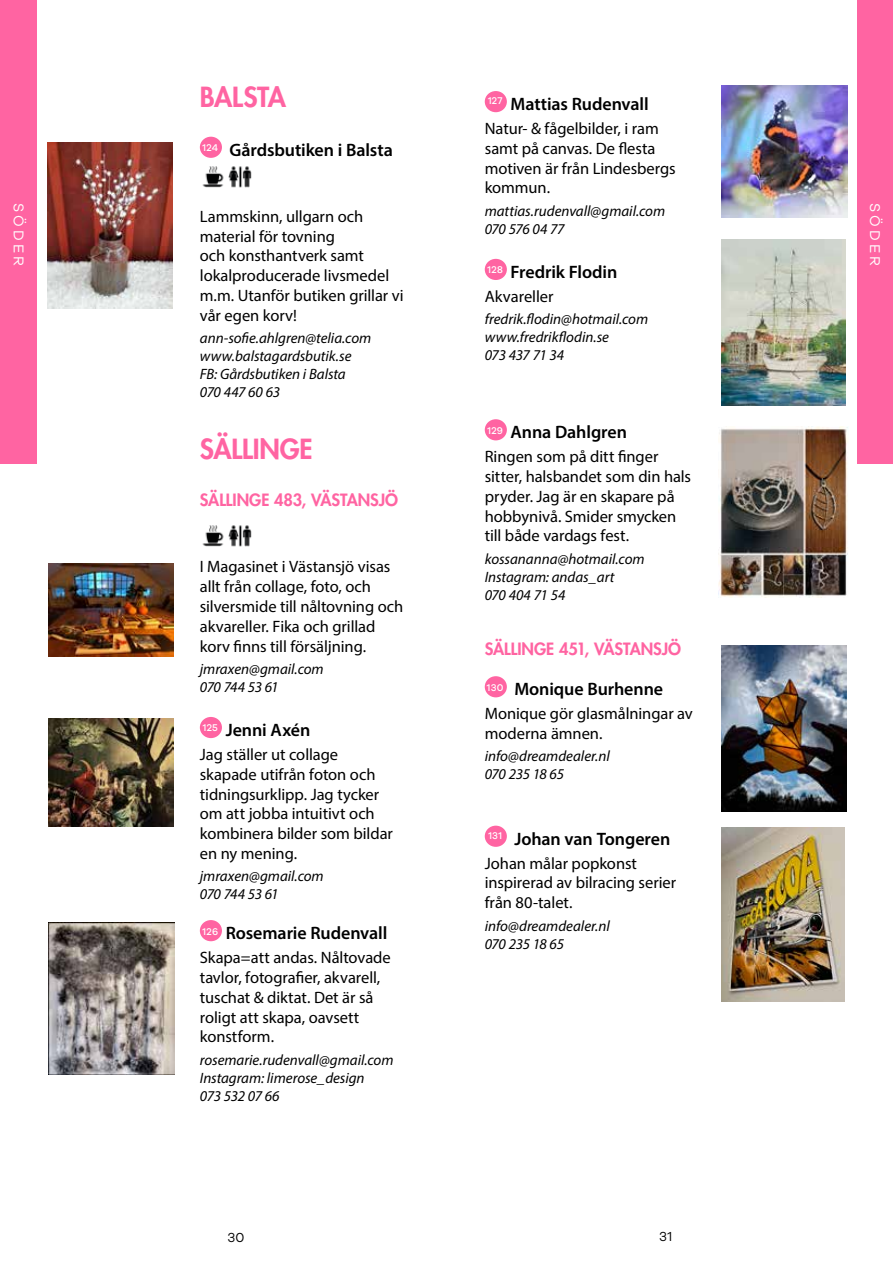
<style>
.page{position:relative;width:893px;height:1263px;background:#fff}
.page>*{position:absolute;margin:0;border:0;box-sizing:border-box;transform-origin:0 0}
.t1{font:800 27px "Futura Std";letter-spacing:-.01em;color:#ff64a2}
.t2{font:600 18px "Myriad Pro";letter-spacing:-.005em;color:#000}
.t3{font:16.5px/19.8px "Myriad Pro";letter-spacing:-.005em;color:#000}
.t4{font:800 16.5px "Futura Std";letter-spacing:-.005em;color:#ff64a2}
.t5{font:italic 15px/18px "Myriad Pro";color:#000}
.t6{font:14.55px "Galano Grotesque";letter-spacing:.22em;color:#fff}
.t7{font:13.5px "Galano Grotesque";color:#000}
</style>
<div class="page">
<div style="left:200px;top:137px;width:22px;height:21px;background:#ff64a2;border-radius:50%"></div>
<img style="left:202px;top:166px;width:22px;height:22px">
<img style="left:228px;top:166px;width:24px;height:22px">
<img style="left:202px;top:525px;width:22px;height:22px">
<img style="left:228px;top:525px;width:24px;height:22px">
<div style="left:200px;top:717px;width:22px;height:21px;background:#ff64a2;border-radius:50%"></div>
<div style="left:200px;top:920px;width:22px;height:21px;background:#ff64a2;border-radius:50%"></div>
<img style="left:48px;top:143px;width:125px;height:166px">
<img style="left:49px;top:563px;width:124px;height:93px">
<img style="left:49px;top:718px;width:124px;height:109px">
<img style="left:49px;top:922px;width:125px;height:152px">
<div style="left:485px;top:91px;width:22px;height:21px;background:#ff64a2;border-radius:50%"></div>
<div style="left:485px;top:259px;width:22px;height:21px;background:#ff64a2;border-radius:50%"></div>
<div style="left:485px;top:419px;width:22px;height:21px;background:#ff64a2;border-radius:50%"></div>
<div style="left:485px;top:676px;width:22px;height:21px;background:#ff64a2;border-radius:50%"></div>
<div style="left:485px;top:826px;width:22px;height:21px;background:#ff64a2;border-radius:50%"></div>
<img style="left:721px;top:85px;width:126px;height:132px">
<img style="left:721px;top:239px;width:125px;height:166px">
<img style="left:718px;top:426px;width:130px;height:171px">
<img style="left:721px;top:646px;width:125px;height:166px">
<img style="left:721px;top:828px;width:123px;height:173px">
<div style="left:0;top:0;width:37px;height:464px;background:#ff64a2"></div>
<div style="left:857px;top:0;width:36px;height:464px;background:#ff64a2"></div>
<h1 class="t1" style="left:200px;top:80px;width:88px">BALSTA</h1>
<p class="t2" style="left:203px;top:138px;width:192px"><sup>124</sup> Gårdsbutiken i Balsta</p>
<p class="t2" style="left:488px;top:93px;width:162px"><sup>127</sup> Mattias Rudenvall</p>
<p class="t3" style="left:485px;top:118px;width:192px">Natur- &amp; fågelbilder, i ram samt på canvas. De flesta motiven är från Lindesbergs kommun.</p>
<p class="t5" style="left:485px;top:201px;width:182px">mattias.rudenvall@gmail.com<br>070 576 04 77</p>
<p class="t2" style="left:488px;top:260px;width:131px"><sup>128</sup> Fredrik Flodin</p>
<p class="t3" style="left:485px;top:286px;width:70px">Akvareller</p>
<p class="t5" style="left:485px;top:310px;width:165px">fredrik.flodin@hotmail.com www.fredrikflodin.se<br>073 437 71 34</p>
<p class="t6" style="left:27px;top:203px;width:65px;rotate:90deg">SÖDER</p>
<p class="t6" style="left:884px;top:203px;width:65px;rotate:90deg">SÖDER</p>
<p class="t3" style="left:200px;top:206px;width:205px">Lammskinn, ullgarn och material för tovning<br>och konsthantverk samt lokalproducerade livsmedel m.m. Utanför butiken grillar vi vår egen korv!</p>
<p class="t5" style="left:200px;top:329px;width:173px">ann-sofie.ahlgren@telia.com www.balstagardsbutik.se<br>FB: Gårdsbutiken i Balsta<br>070 447 60 63</p>
<h1 class="t1" style="left:200px;top:432px;width:114px">SÄLLINGE</h1>
<p class="t4" style="left:200px;top:490px;width:200px">SÄLLINGE 483, VÄSTANSJÖ</p>
<p class="t2" style="left:487px;top:421px;width:141px"><sup>129</sup> Anna Dahlgren</p>
<p class="t3" style="left:485px;top:447px;width:208px">Ringen som på ditt finger sitter, halsbandet som din hals pryder. Jag är en skapare på hobbynivå. Smider smycken till både vardags fest.</p>
<p class="t5" style="left:485px;top:549px;width:161px">kossananna@hotmail.com<br>Instagram: andas_art<br>070 404 71 54</p>
<p class="t4" style="left:485px;top:639px;width:198px">SÄLLINGE 451, VÄSTANSJÖ</p>
<p class="t2" style="left:487px;top:678px;width:178px"><sup>130</sup> Monique Burhenne</p>
<p class="t3" style="left:485px;top:703px;width:210px">Monique gör glasmålningar av moderna ämnen.</p>
<p class="t5" style="left:485px;top:747px;width:127px">info@dreamdealer.nl<br>070 235 18 65</p>
<p class="t3" style="left:200px;top:557px;width:205px">I Magasinet i Västansjö visas allt från collage, foto, och silversmide till nåltovning och akvareller. Fika och grillad korv finns till försäljning.</p>
<p class="t5" style="left:200px;top:659px;width:125px">jmraxen@gmail.com<br>070 744 53 61</p>
<p class="t2" style="left:203px;top:718px;width:109px"><sup>125</sup> Jenni Axén</p>
<p class="t3" style="left:200px;top:744px;width:195px">Jag ställer ut collage skapade utifrån foton och tidningsurklipp. Jag tycker om att jobba intuitivt och kombinera bilder som bildar en ny mening.</p>
<p class="t5" style="left:200px;top:867px;width:125px">jmraxen@gmail.com<br>070 744 53 61</p>
<p class="t2" style="left:203px;top:921px;width:186px"><sup>126</sup> Rosemarie Rudenvall</p>
<p class="t3" style="left:200px;top:947px;width:192px">Skapa=att andas. Nåltovade tavlor, fotografier, akvarell, tuschat &amp; diktat. Det är så roligt att skapa, oavsett konstform.</p>
<p class="t5" style="left:200px;top:1050px;width:195px">rosemarie.rudenvall@gmail.com<br>Instagram: limerose_design<br>073 532 07 66</p>
<p class="t2" style="left:488px;top:827px;width:183px"><sup>131</sup> Johan van Tongeren</p>
<p class="t3" style="left:485px;top:853px;width:193px">Johan målar popkonst inspirerad av bilracing serier från 80-talet.</p>
<p class="t5" style="left:485px;top:916px;width:127px">info@dreamdealer.nl<br>070 235 18 65</p>
<p class="t7" style="left:227px;top:1230px;width:19px">30</p>
<p class="t7" style="left:659px;top:1228px;width:15px">31</p>
</div>
